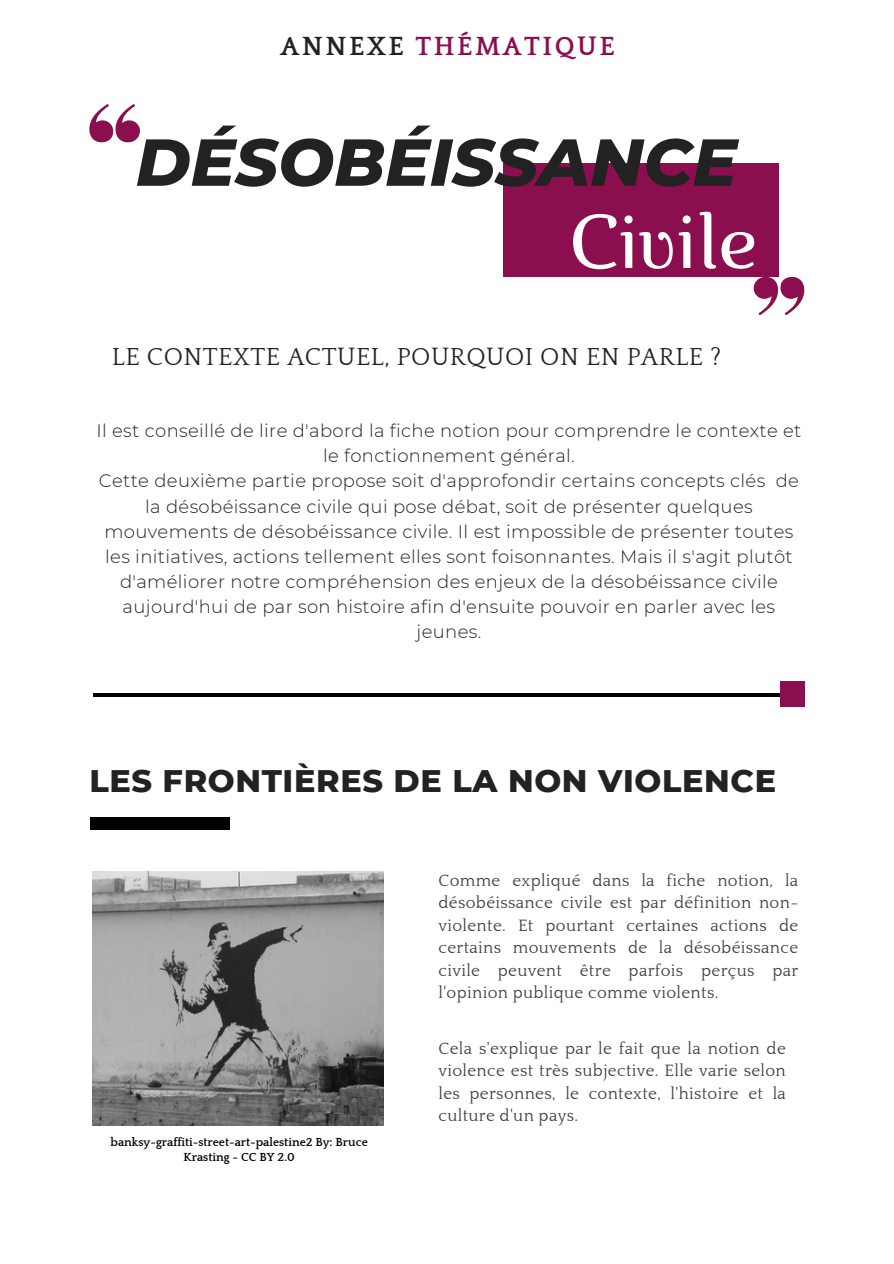
<style>
.page{position:relative;width:894px;height:1264px;background:#fff}
.page>*{position:absolute;margin:0;border:0;box-sizing:border-box;transform-origin:0 0}
.t1{font:italic 75.3px "Marta";color:#fff}
.t2{font:italic 800 66.3px "Montserrat";color:#222}
.t3{font:800 31.8px "Montserrat";letter-spacing:.02em;color:#222}
.t4{font:700 27px "Quattrocento";letter-spacing:.09em;color:#8b0f4e}
.t5{font:25.2px "Quattrocento";letter-spacing:.02em;color:#222}
.t6{font:300 18px/25.2px "Montserrat";letter-spacing:.02em;color:#222;text-align:center}
.t7{font:16.8px/22.5px "Quattrocento";letter-spacing:.02em;color:#3d3d3d;text-align:justify}
.t8{font:700 12px/14.7px "Quattrocento";color:#000;text-align:center}
.s1{color:#222}
</style>
<div class="page">
<div style="left:503px;top:163px;width:275px;height:114px;background:#8b0f4e"></div>
<svg style="left:89px;top:104px;width:51px;height:38px"></svg>
<svg style="left:753px;top:277px;width:51px;height:38px"></svg>
<hr style="left:94px;top:693px;width:348px;height:4px;background:#000">
<hr style="left:441px;top:693px;width:348px;height:4px;background:#000">
<div style="left:780px;top:681px;width:24px;height:25px;background:#8b0f4e"></div>
<div style="left:91px;top:817px;width:139px;height:12px;background:#000"></div>
<img style="left:93px;top:871px;width:290px;height:254px">
<p class="t4" style="left:280px;top:32px;width:336px"><span class="s1">ANNEXE</span> THÉMATIQUE</p>
<h5 class="t2" style="left:136px;top:122px;width:602px">DÉSOBÉISSANCE</h5>
<h2 class="t1" style="left:570px;top:211px;width:187px">Civile</h2>
<p class="t5" style="left:112px;top:344px;width:610px">LE CONTEXTE ACTUEL, POURQUOI ON EN PARLE ?</p>
<h1 class="t6" style="left:96px;top:418px;width:706px">Il est conseillé de lire d'abord la fiche notion pour comprendre le contexte et le fonctionnement général.</h1>
<p class="t6" style="left:99px;top:468px;width:701px">Cette deuxième partie propose soit d'approfondir certains concepts clés de la désobéissance civile qui pose débat, soit de présenter quelques mouvements de désobéissance civile. Il est impossible de présenter toutes les initiatives, actions tellement elles sont foisonnantes. Mais il s'agit plutôt d'améliorer notre compréhension des enjeux de la désobéissance civile aujourd'hui de par son histoire afin d'ensuite pouvoir en parler avec les jeunes.</p>
<p class="t3" style="left:89px;top:761px;width:688px">LES FRONTIÈRES DE LA NON VIOLENCE</p>
<h3 class="t8" style="left:111px;top:1135px;width:258px">banksy-graffiti-street-art-palestine2 By: Bruce<br>Krasting - CC BY 2.0</h3>
<h6 class="t7" style="left:438px;top:869px;width:361px">Comme expliqué dans la fiche notion, la désobéissance civile est par définition non&shy;violente. Et pourtant certaines actions de certains mouvements de la désobéissance civile peuvent être parfois perçus par l'opinion publique comme violents.</h6>
<p class="t7" style="left:438px;top:1037px;width:349px">Cela s'explique par le fait que la notion de violence est très subjective. Elle varie selon les personnes, le contexte, l'histoire et la culture d'un pays.</p>
</div>
